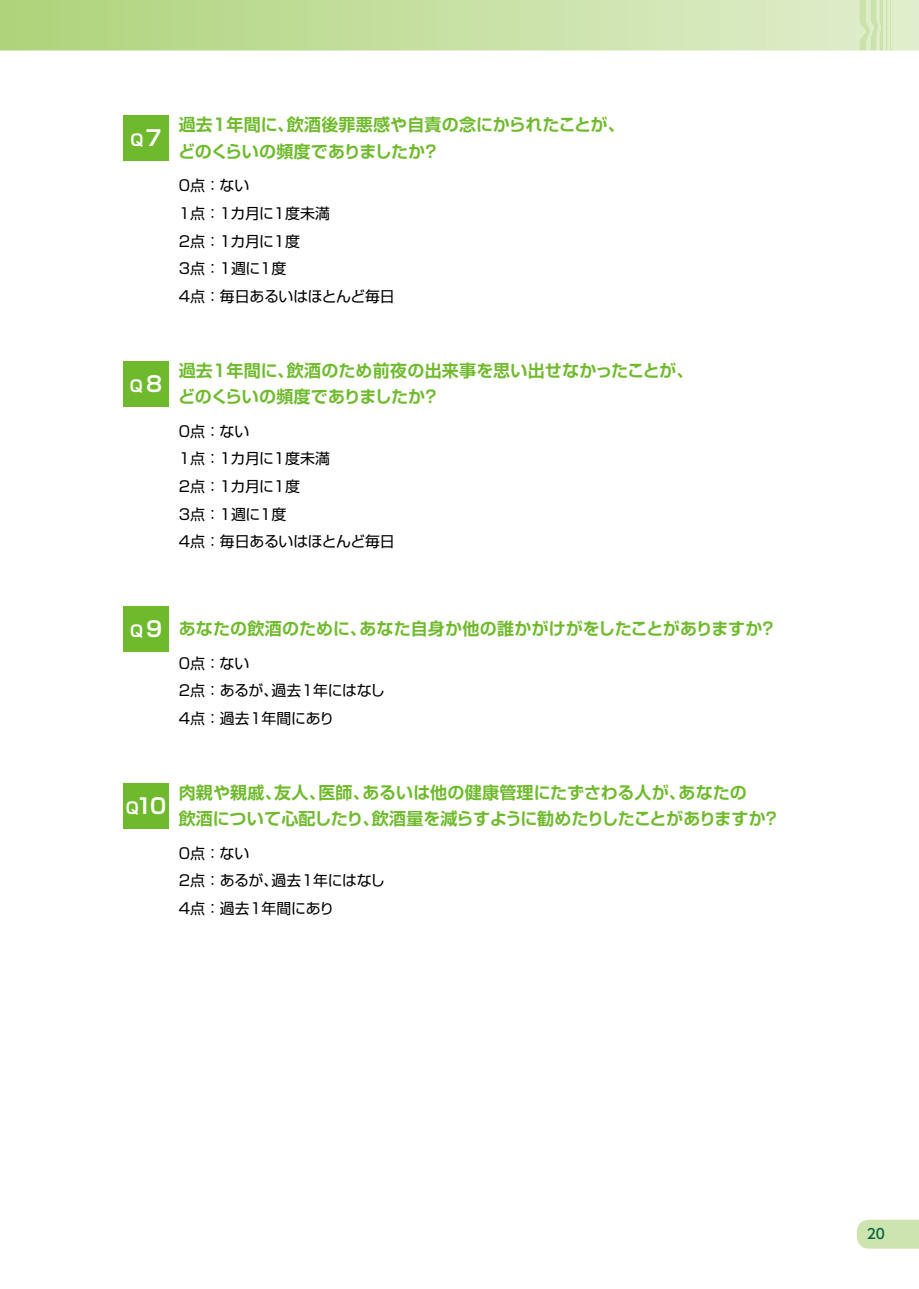
<style>
.page{position:relative;width:919px;height:1289px;background:#fff}
.page>*{position:absolute;margin:0;border:0;box-sizing:border-box;transform-origin:0 0}
.t1{font:700 21.3px "Shin Go Pr 6 N De";color:#fff}
.t2{font:700 16.95px/26.5px "Shin Go Pr 6 N De";letter-spacing:.005em;color:#6fba2c}
.t3{font:700 15.9px "Shin Go Pr 6 N De";color:#fff}
.t4{font:14.85px/27.6px "Shin Go Pr 6 N";letter-spacing:-.02em;color:#000}
.t5{font:14.85px/27.6px "Shin Go Pr 6 N";letter-spacing:.01em;color:#000}
.t6{font:500 13.8px "UD Shin Go Pr 6 N";color:#006540}
.s1{font-size:21.3px}
.s2{font-size:21.3px;color:#fff}
.s3{font-size:15.9px}
</style>
<div class="page">
<svg style="left:0;top:0;width:918px;height:50px;background:#c7e0a3"></svg>
<div style="left:857px;top:1219px;width:61px;height:29px;background:#cee4ae"></div>
<div style="left:123px;top:606px;width:46px;height:46px;background:#6fba2c"></div>
<div style="left:123px;top:783px;width:46px;height:45px;background:#6fba2c"></div>
<div style="left:123px;top:361px;width:46px;height:45px;background:#6fba2c"></div>
<div style="left:123px;top:116px;width:46px;height:45px;background:#6fba2c"></div>
<p class="t3" style="left:130px;top:127px;width:33px">Q<span class="s1">7</span></p>
<p class="t2" style="left:178px;top:111px;width:448px">過去1年間に、飲酒後罪悪感や自責の念にかられたことが、どのくらいの頻度でありましたか？</p>
<p class="t4" style="left:179px;top:171px;width:217px">0点 ：ない<br>1点 ：１カ月に１度未満<br>2点 ：１カ月に１度<br>3点 ：１週に１度<br>4点 ：毎日あるいはほとんど毎日</p>
<p class="t3" style="left:130px;top:373px;width:34px">Q<span class="s1">8</span></p>
<p class="t2" style="left:178px;top:356px;width:517px">過去1年間に、飲酒のため前夜の出来事を思い出せなかったことが、どのくらいの頻度でありましたか？</p>
<p class="t4" style="left:179px;top:416px;width:217px">0点 ：ない<br>1点 ：１カ月に１度未満<br>2点 ：１カ月に１度<br>3点 ：１週に１度<br>4点 ：毎日あるいはほとんど毎日</p>
<p class="t2" style="left:130px;top:615px;width:648px"><sub>Q</sub> <span class="s2">9</span> あなたの飲酒のために、あなた自身か他の誰かがけがをしたことがありますか？</p>
<p class="t5" style="left:179px;top:648px;width:208px">0点 ：ない<br>2点 ：あるが、過去1年にはなし<br>4点 ：過去1年間にあり</p>
<p class="t1" style="left:126px;top:788px;width:42px"><span class="s3">Q</span>10</p>
<p class="t2" style="left:179px;top:778px;width:602px">肉親や親戚、友人、医師、あるいは他の健康管理にたずさわる人が、あなたの<br>飲酒について心配したり、飲酒量を減らすように勧めたりしたことがありますか？</p>
<p class="t5" style="left:179px;top:838px;width:208px">0点 ：ない<br>2点 ：あるが、過去1年にはなし<br>4点 ：過去1年間にあり</p>
<p class="t6" style="left:866px;top:1222px;width:20px">20</p>
</div>
